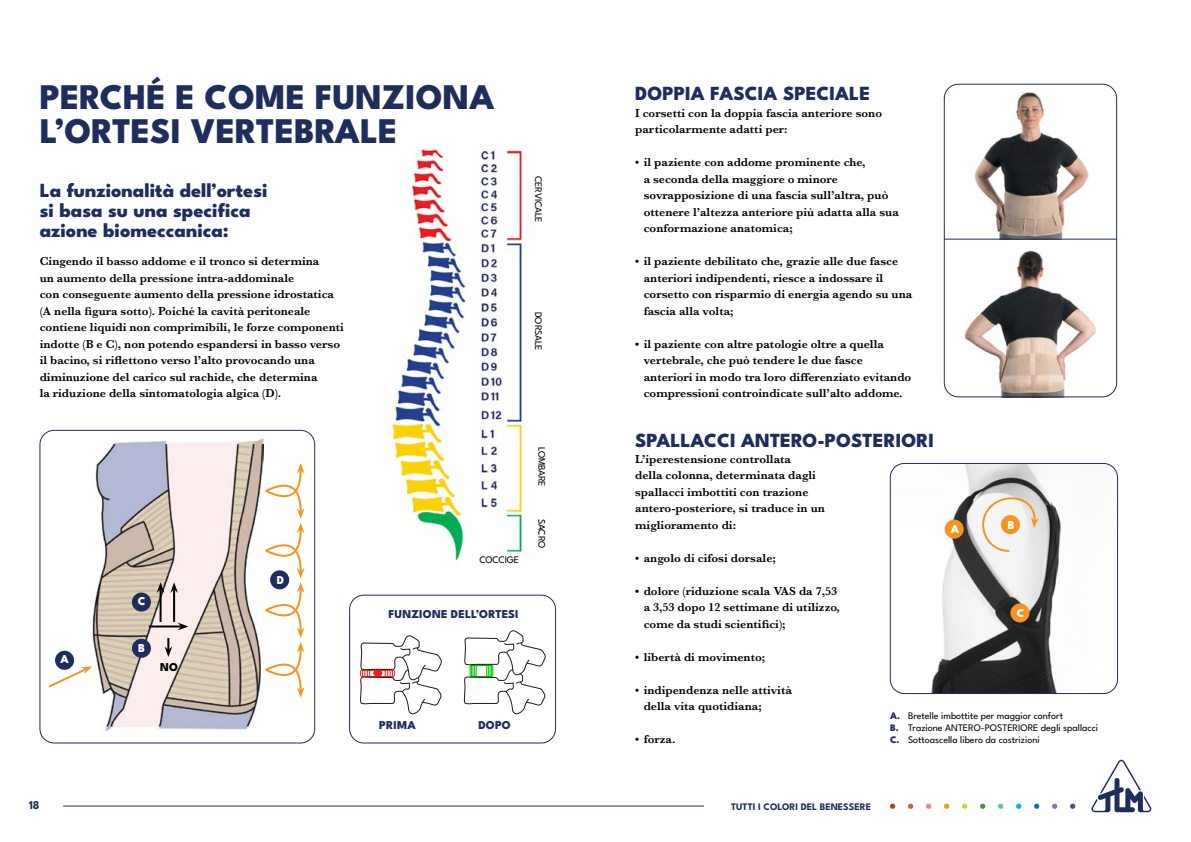
<style>
.page{position:relative;width:1191px;height:842px;background:#fff}
.page>*{position:absolute;margin:0;border:0;box-sizing:border-box;transform-origin:0 0}
.t1{font:800 36px/34px "League Spartan";color:#1e2d5b}
.t2{font:800 20px/20px "League Spartan";color:#1e2d5b}
.t3{font:600 12px/16.5px "Baskerville";color:#000}
.t4{font:800 12px "League Spartan";letter-spacing:.01em;color:#1e2d5b}
.t5{font:800 12px "League Spartan";color:#fff}
.t6{font:700 12px "League Spartan";color:#1e2d5b}
.t7{font:800 12px "League Spartan";color:#000}
.t8{font:10px/12px "League Spartan";color:#000}
.t9{font:10px "League Spartan";letter-spacing:-.02em;color:#000}
.t10{font:700 10px "League Spartan";color:#1e2d5b}
.s1{font-weight:800;color:#1e2d5b}
</style>
<div class="page">
<svg style="left:1091px;top:760px;width:61px;height:52px"></svg>
<svg style="left:890px;top:804px;width:5px;height:5px"></svg>
<svg style="left:908px;top:804px;width:5px;height:5px"></svg>
<svg style="left:926px;top:804px;width:5px;height:5px"></svg>
<svg style="left:944px;top:804px;width:5px;height:5px"></svg>
<svg style="left:962px;top:804px;width:5px;height:5px"></svg>
<svg style="left:980px;top:804px;width:5px;height:5px"></svg>
<svg style="left:998px;top:804px;width:5px;height:5px"></svg>
<svg style="left:1016px;top:804px;width:5px;height:5px"></svg>
<svg style="left:1034px;top:804px;width:5px;height:5px"></svg>
<svg style="left:1052px;top:804px;width:5px;height:5px"></svg>
<svg style="left:1070px;top:804px;width:5px;height:5px"></svg>
<div style="left:349px;top:595px;width:207px;height:148px;border:1px solid #1e2d5b;border-radius:14px"></div>
<hr style="left:63px;top:805px;width:641px;height:1px;background:#1e2d5b">
<img style="left:389px;top:150px;width:134px;height:411px">
<img style="left:68px;top:438px;width:195px;height:294px">
<div style="left:40px;top:430px;width:275px;height:313px;border:1px solid #1e2d5b;border-radius:14px"></div>
<svg style="left:48px;top:666px;width:44px;height:23px"></svg>
<svg style="left:265px;top:463px;width:39px;height:235px"></svg>
<div style="left:55px;top:651px;width:19px;height:19px;background:#1e2d5b;border-radius:50%"></div>
<div style="left:270px;top:570px;width:19px;height:19px;background:#1e2d5b;border-radius:50%"></div>
<svg style="left:164px;top:638px;width:8px;height:19px"></svg>
<hr style="left:149px;top:625px;width:32px;height:2px;background:#000">
<svg style="left:178px;top:623px;width:10px;height:7px"></svg>
<hr style="left:160px;top:589px;width:2px;height:33px;background:#000">
<svg style="left:157px;top:582px;width:7px;height:11px"></svg>
<hr style="left:173px;top:589px;width:2px;height:33px;background:#000">
<svg style="left:170px;top:582px;width:8px;height:11px"></svg>
<div style="left:132px;top:592px;width:19px;height:20px;background:#1e2d5b;border-radius:50%"></div>
<div style="left:132px;top:639px;width:19px;height:19px;background:#1e2d5b;border-radius:50%"></div>
<svg style="left:360px;top:635px;width:82px;height:80px"></svg>
<svg style="left:463px;top:630px;width:83px;height:85px"></svg>
<img style="left:973px;top:92px;width:115px;height:147px">
<img style="left:964px;top:250px;width:132px;height:145px">
<div style="left:944px;top:84px;width:172px;height:313px;border:1px solid #1e2d5b;border-radius:14px"></div>
<hr style="left:944px;top:239px;width:172px;height:1px;background:#1e2d5b">
<img style="left:890px;top:463px;width:227px;height:230px">
<div style="left:890px;top:463px;width:227px;height:231px;border:1px solid #1e2d5b;border-radius:14px"></div>
<svg style="left:981px;top:497px;width:57px;height:56px"></svg>
<div style="left:944px;top:520px;width:19px;height:19px;background:#f79420;border-radius:50%"></div>
<div style="left:1001px;top:515px;width:19px;height:19px;background:#f79420;border-radius:50%"></div>
<div style="left:1010px;top:603px;width:19px;height:19px;background:#f79420;border-radius:50%"></div>
<h1 class="t1" style="left:40px;top:77px;width:456px">PERCHÉ E COME FUNZIONA<br>L’ORTESI VERTEBRALE</h1>
<h2 class="t2" style="left:40px;top:179px;width:229px">La funzionalità dell’ortesi si basa su una specifica azione biomeccanica:</h2>
<p class="t3" style="left:40px;top:253px;width:306px">Cingendo il basso addome e il tronco si determina<br>un aumento della pressione intra-addominale<br>con conseguente aumento della pressione idrostatica (A nella figura sotto). Poiché la cavità peritoneale contiene liquidi non comprimibili, le forze componenti indotte (B e C), non potendo espandersi in basso verso il bacino, si riflettono verso l’alto provocando una diminuzione del carico sul rachide, che determina<br>la riduzione della sintomatologia algica (D).</p>
<p class="t9" style="left:546px;top:176px;width:48px;rotate:90deg">CERVICALE</p>
<p class="t9" style="left:546px;top:312px;width:40px;rotate:90deg">DORSALE</p>
<p class="t5" style="left:61px;top:650px;width:10px">A</p>
<p class="t5" style="left:138px;top:592px;width:9px">C</p>
<p class="t5" style="left:138px;top:638px;width:8px">B</p>
<p class="t7" style="left:160px;top:657px;width:20px">NO</p>
<p class="t5" style="left:277px;top:570px;width:9px">D</p>
<p class="t9" style="left:479px;top:552px;width:41px">COCCIGE</p>
<p class="t4" style="left:388px;top:604px;width:132px">FUNZIONE DELL’ORTESI</p>
<p class="t9" style="left:549px;top:447px;width:41px;rotate:90deg">LOMBARE</p>
<p class="t8" style="left:549px;top:519px;width:31px;rotate:90deg">SACRO</p>
<p class="t4" style="left:379px;top:715px;width:38px">PRIMA</p>
<p class="t4" style="left:478px;top:715px;width:34px">DOPO</p>
<p class="t6" style="left:29px;top:796px;width:12px">18</p>
<h2 class="t2" style="left:635px;top:82px;width:236px">DOPPIA FASCIA SPECIALE</h2>
<p class="t3" style="left:635px;top:105px;width:248px">I corsetti con la doppia fascia anteriore sono particolarmente adatti per:</p>
<p class="t3" style="left:643px;top:154px;width:257px;text-indent:-9px">• il paziente con addome prominente che,<br>a seconda della maggiore o minore sovrapposizione di una fascia sull’altra, può ottenere l’altezza anteriore più adatta alla sua conformazione anatomica;</p>
<p class="t3" style="left:643px;top:253px;width:270px;text-indent:-9px">• il paziente debilitato che, grazie alle due fasce anteriori indipendenti, riesce a indossare il corsetto con risparmio di energia agendo su una fascia alla volta;</p>
<p class="t3" style="left:643px;top:335px;width:269px;text-indent:-9px">• il paziente con altre patologie oltre a quella vertebrale, che può tendere le due fasce anteriori in modo tra loro differenziato evitando compressioni controindicate sull’alto addome.</p>
<h2 class="t2" style="left:635px;top:428px;width:300px">SPALLACCI ANTERO-POSTERIORI</h2>
<p class="t3" style="left:635px;top:451px;width:191px">L’iperestensione controllata<br>della colonna, determinata dagli spallacci imbottiti con trazione antero-posteriore, si traduce in un miglioramento di:</p>
<p class="t3" style="left:635px;top:550px;width:142px">• angolo di cifosi dorsale;</p>
<p class="t3" style="left:643px;top:583px;width:198px;text-indent:-9px">• dolore (riduzione scala VAS da 7,53 a 3,53 dopo 12 settimane di utilizzo, come da studi scientifici);</p>
<p class="t3" style="left:635px;top:648px;width:132px">• libertà di movimento;</p>
<p class="t3" style="left:643px;top:681px;width:150px;text-indent:-9px">• indipendenza nelle attività della vita quotidiana;</p>
<p class="t3" style="left:635px;top:731px;width:42px">• forza.</p>
<p class="t5" style="left:951px;top:520px;width:10px">A</p>
<p class="t5" style="left:1008px;top:515px;width:8px">B</p>
<p class="t5" style="left:1017px;top:603px;width:9px">C</p>
<p class="t8" style="left:890px;top:709px;width:210px"><span class="s1">A.</span> Bretelle imbottite per maggior confort<br><span class="s1">B.</span> Trazione ANTERO-POSTERIORE degli spallacci<br><span class="s1">C.</span> Sottoascella libero da costrizioni</p>
<p class="t10" style="left:731px;top:798px;width:141px">TUTTI I COLORI DEL BENESSERE</p>
</div>
